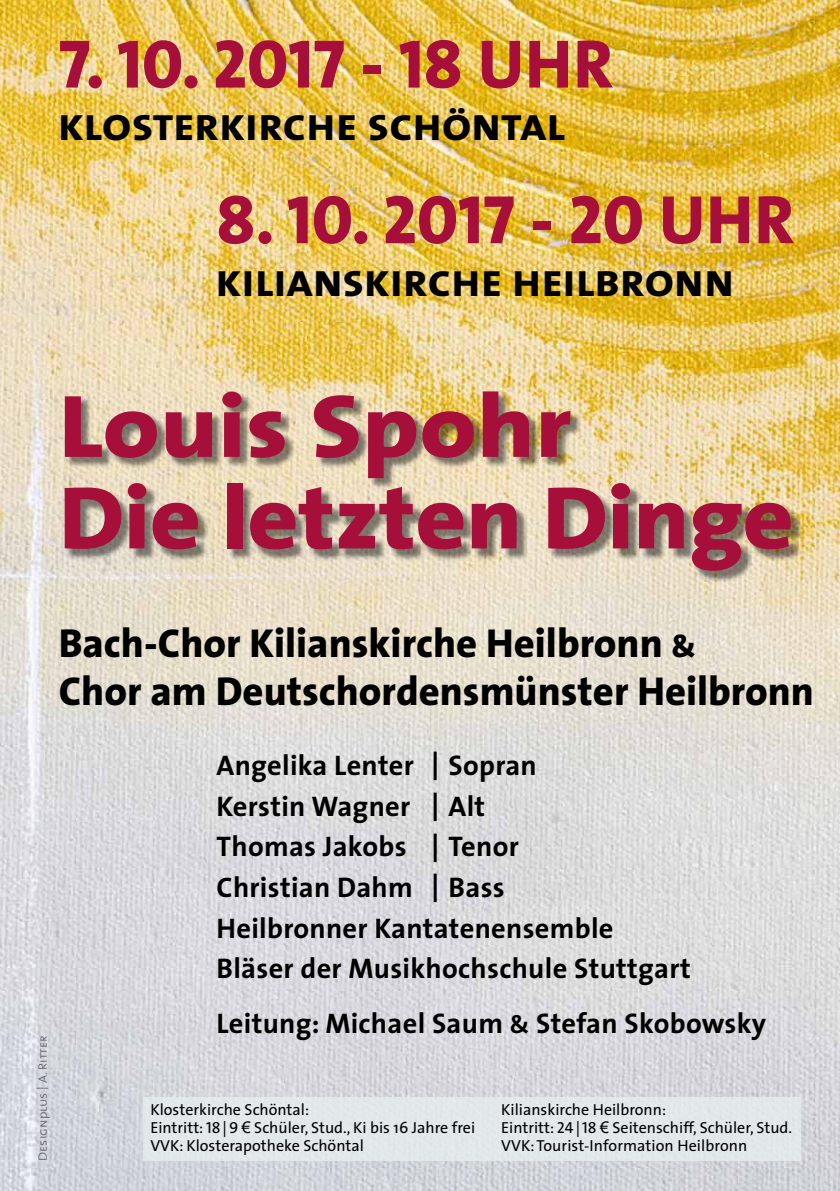
<style>
.page{position:relative;width:840px;height:1191px;background:#fff}
.page>*{position:absolute;margin:0;border:0;box-sizing:border-box;transform-origin:0 0}
.t1{font:800 89.6px/91.4px "The Sans";letter-spacing:-.01em;color:#a50f39;scale:1.14 1}
.t2{font:69.2px "The Sans Extra Bold Caps";color:#a50f39}
.t3{font:800 40.6px/48.8px "The Sans";color:#000}
.t4{font:36.6px "The Sans Extra Bold Caps";letter-spacing:.03em;color:#000;scale:1.11 1}
.t5{font:700 28.4px/40.6px "The Sans";letter-spacing:.01em;color:#000}
.t6{font:16px/18px "The Sans";color:#000}
.t7{font:12px "The Sans Light Caps";color:#58585a;scale:1.1 1}
.s1{font-size:30.4px}
.s2{font-family:"The Sans";font-weight:300}
.s3{font-size:24.4px}
.s4{font-family:"The Sans Caps"}
.s5{font-family:"Arial"}
</style>
<div class="page">
<img style="left:0;top:0;width:839px;height:1191px">
<img style="left:65px;top:392px;width:737px;height:189px">
<div style="left:143px;top:1098px;width:657px;height:63px;background:#e3e8ea"></div>
<h2 class="t2" style="left:59px;top:6px;width:555px">7. 10. 2017 - 18 UHR</h2>
<h3 class="t4" style="left:59px;top:97px;width:457px">KLOSTERKIRCHE SCHÖNTAL</h3>
<h2 class="t2" style="left:216px;top:161px;width:579px">8. 10. 2017 - 20 UHR</h2>
<h3 class="t4" style="left:216px;top:253px;width:466px">KILIANSKIRCHE HEILBRONN</h3>
<h1 class="t1" style="left:59px;top:379px;width:646px">Louis Spohr<br>Die letzten Dinge</h1>
<h3 class="t3" style="left:59px;top:617px;width:756px">Bach-Chor Kilianskirche Heilbronn <span class="s1">&amp;<br></span>Chor am Deutschordensmünster Heilbronn</h3>
<p class="t7" style="left:33px;top:1160px;width:115px;rotate:-90deg">Design<span class="s2">p</span>lus | A. Ritter</p>
<h3 class="t5" style="left:216px;top:744px;width:475px">angelika Lenter | sopran<br>kerstin Wagner | alt<br>thomas Jakobs | tenor<br>christian Dahm | Bass<br>heilbronner kantatenensemble<br>Bläser der musikhochschule stuttgart</h3>
<h3 class="t5" style="left:216px;top:1002px;width:550px">Leitung: michael saum <span class="s3">&amp;</span> stefan skobowsky</h3>
<p class="t6" style="left:150px;top:1100px;width:326px">Klosterkirche Schöntal:<br>Eintritt: <span class="s4">18 | 9</span> <span class="s5">€</span> Schüler, Stud., Ki bis 16 Jahre frei<br>VVK: Klosterapotheke Schöntal</p>
<p class="t6" style="left:501px;top:1100px;width:292px">Kilianskirche Heilbronn:<br>Eintritt: <span class="s4">24 | 18</span> <span class="s5">€</span> Seitenschiff, Schüler, Stud.<br>VVK: Tourist-Information Heilbronn</p>
</div>
